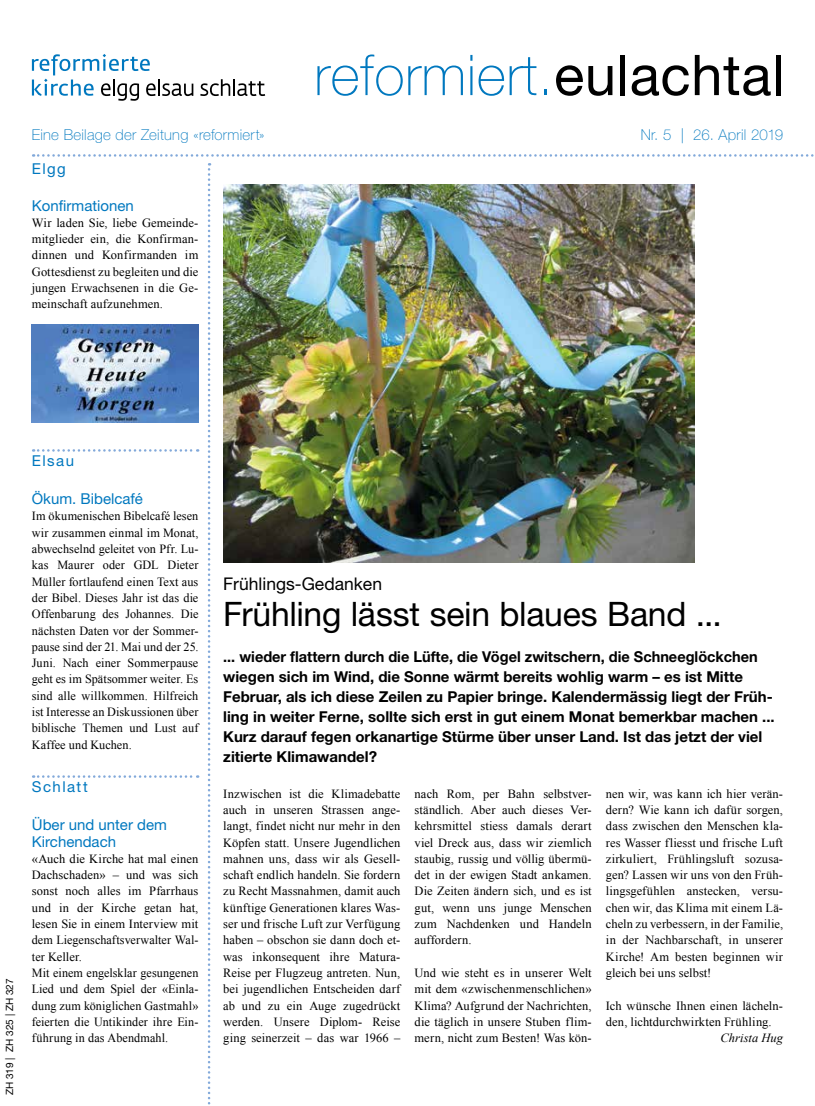
<style>
.page{position:relative;width:815px;height:1106px;background:#fff}
.page>*{position:absolute;margin:0;border:0;box-sizing:border-box;transform-origin:0 0}
.t1{font:100 56.25px "Helvetica Neue LT Std";letter-spacing:.01em;color:#0078bf}
.t2{font:33.75px "Helvetica Neue LT Std";letter-spacing:-.01em;color:#000}
.t3{font:17.5px "Helvetica Neue LT Std";color:#000}
.t4{font:700 15px/20px "Helvetica Neue LT Std";color:#000}
.t5{font:15px/16.2px "Helvetica Neue LT Std";color:#0078bf}
.t6{font:100 15px "Helvetica Neue LT Std";letter-spacing:.015em;color:#0078bf}
.t7{font:15px "Helvetica Neue LT Std";letter-spacing:.095em;color:#0078bf}
.t8{font:12.5px/16.2px "Times New Roman";letter-spacing:.005em;color:#000;text-align:justify}
.t9{font:italic 12.5px "Times New Roman";letter-spacing:.005em;color:#000}
.t10{font:10px "Helvetica Neue LT Std";color:#000}
.s1{font-weight:400;color:#000}
</style>
<div class="page">
<svg style="left:208px;top:163px;width:2px;height:942px"></svg>
<svg style="left:33px;top:154px;width:781px;height:3px"></svg>
<svg style="left:33px;top:449px;width:165px;height:2px"></svg>
<svg style="left:33px;top:775px;width:165px;height:2px"></svg>
<svg style="left:32px;top:54px;width:161px;height:47px"></svg>
<svg style="left:200px;top:79px;width:65px;height:17px"></svg>
<img style="left:223px;top:184px;width:471px;height:377px">
<div style="left:209px;top:561px;width:525px;height:88px;background:#fff"></div>
<img style="left:32px;top:325px;width:166px;height:97px">
<h1 class="t1" style="left:314px;top:43px;width:472px">reformiert.<span class="s1">eulachtal</span></h1>
<p class="t6" style="left:32px;top:126px;width:234px">Eine Beilage der Zeitung «reformiert»</p>
<p class="t6" style="left:641px;top:126px;width:144px">Nr. 5 | 26. April 2019</p>
<p class="t5" style="left:32px;top:160px;width:35px">Elgg</p>
<p class="t5" style="left:32px;top:197px;width:103px">Konfirmationen</p>
<p class="t8" style="left:32px;top:214px;width:168px">Wir laden Sie, liebe Gemeinde&shy;mitglieder ein, die Konfirman&shy;dinnen und Konfirmanden im Gottesdienst zu begleiten und die jungen Erwachsenen in die Ge&shy;meinschaft aufzunehmen.</p>
<p class="t10" style="left:4px;top:1095px;width:118px;rotate:-90deg">ZH 319 | ZH 325 | ZH 327</p>
<p class="t5" style="left:32px;top:452px;width:44px">Elsau</p>
<p class="t5" style="left:32px;top:490px;width:113px">Ökum. Bibelcafé</p>
<p class="t8" style="left:32px;top:508px;width:168px">Im ökumenischen Bibelcafé lesen wir zusammen einmal im Monat, abwechselnd geleitet von Pfr. Lu&shy;kas Maurer oder GDL Dieter Müller fortlaufend einen Text aus der Bibel. Dieses Jahr ist das die Offenbarung des Johannes. Die nächsten Daten vor der Sommer&shy;pause sind der 21. Mai und der 25.<br>Juni. Nach einer Sommerpause geht es im Spätsommer weiter. Es sind alle willkommen. Hilfreich ist Interesse an Diskussionen über biblische Themen und Lust auf Kaffee und Kuchen.</p>
<p class="t7" style="left:32px;top:777px;width:57px">Schlatt</p>
<p class="t5" style="left:32px;top:816px;width:137px">Über und unter dem<br>Kirchendach</p>
<p class="t8" style="left:32px;top:850px;width:168px;text-align:left">«Auch die Kirche hat mal einen<br>Dachschaden» – und was sich sonst noch alles im Pfarrhaus und in der Kirche getan hat, lesen Sie in einem Interview mit dem Liegenschaftsverwalter Wal&shy;ter Keller.<br>Mit einem engelsklar gesungenen<br>Lied und dem Spiel der «Einla&shy;dung zum königlichen Gastmahl» feierten die Untikinder ihre Ein&shy;führung in das Abendmahl.</p>
<h3 class="t3" style="left:223px;top:573px;width:160px">Frühlings-Gedanken</h3>
<h2 class="t2" style="left:223px;top:594px;width:500px">Frühling lässt sein blaues Band ...</h2>
<p class="t4" style="left:223px;top:646px;width:553px">... wieder flattern durch die Lüfte, die Vögel zwitschern, die Schneeglöckchen wiegen sich im Wind, die Sonne wärmt bereits wohlig warm – es ist Mitte Februar, als ich diese Zeilen zu Papier bringe. Kalendermässig liegt der Früh&shy;ling in weiter Ferne, sollte sich erst in gut einem Monat bemerkbar machen ...<br>Kurz darauf fegen orkanartige Stürme über unser Land. Ist das jetzt der viel zitierte Klimawandel?</p>
<p class="t8" style="left:223px;top:785px;width:179px">Inzwischen ist die Klimadebatte auch in unseren Strassen ange&shy;langt, findet nicht nur mehr in den Köpfen statt. Unsere Jugendlichen mahnen uns, dass wir als Gesell&shy;schaft endlich handeln. Sie fordern zu Recht Massnahmen, damit auch künftige Generationen klares Was&shy;ser und frische Luft zur Verfügung haben – obschon sie dann doch et&shy;was inkonsequent ihre Matura-Reise per Flugzeug antreten. Nun, bei jugendlichen Entscheiden darf ab und zu ein Auge zugedrückt werden. Unsere Diplom- Reise ging seinerzeit – das war 1966 –</p>
<p class="t8" style="left:415px;top:785px;width:179px">nach Rom, per Bahn selbstver&shy;ständlich. Aber auch dieses Ver&shy;kehrsmittel stiess damals derart viel Dreck aus, dass wir ziemlich staubig, russig und völlig übermü&shy;det in der ewigen Stadt ankamen.<br>Die Zeiten ändern sich, und es ist gut, wenn uns junge Menschen zum Nachdenken und Handeln auffordern.</p>
<p class="t8" style="left:415px;top:964px;width:179px">Und wie steht es in unserer Welt mit dem «zwischenmenschlichen» Klima? Aufgrund der Nachrichten, die täglich in unsere Stuben flim&shy;mern, nicht zum Besten! Was kön-</p>
<p class="t8" style="left:606px;top:785px;width:179px">nen wir, was kann ich hier verän&shy;dern? Wie kann ich dafür sorgen, dass zwischen den Menschen kla&shy;res Wasser fliesst und frische Luft zirkuliert, Frühlingsluft sozusa&shy;gen? Lassen wir uns von den Früh&shy;lingsgefühlen anstecken, versu&shy;chen wir, das Klima mit einem Lä&shy;cheln zu verbessern, in der Familie, in der Nachbarschaft, in unserer Kirche! Am besten beginnen wir gleich bei uns selbst!</p>
<p class="t8" style="left:606px;top:997px;width:179px">Ich wünsche Ihnen einen lächeln&shy;den, lichtdurchwirkten Frühling.</p>
<p class="t9" style="left:720px;top:1029px;width:64px">Christa Hug</p>
</div>
